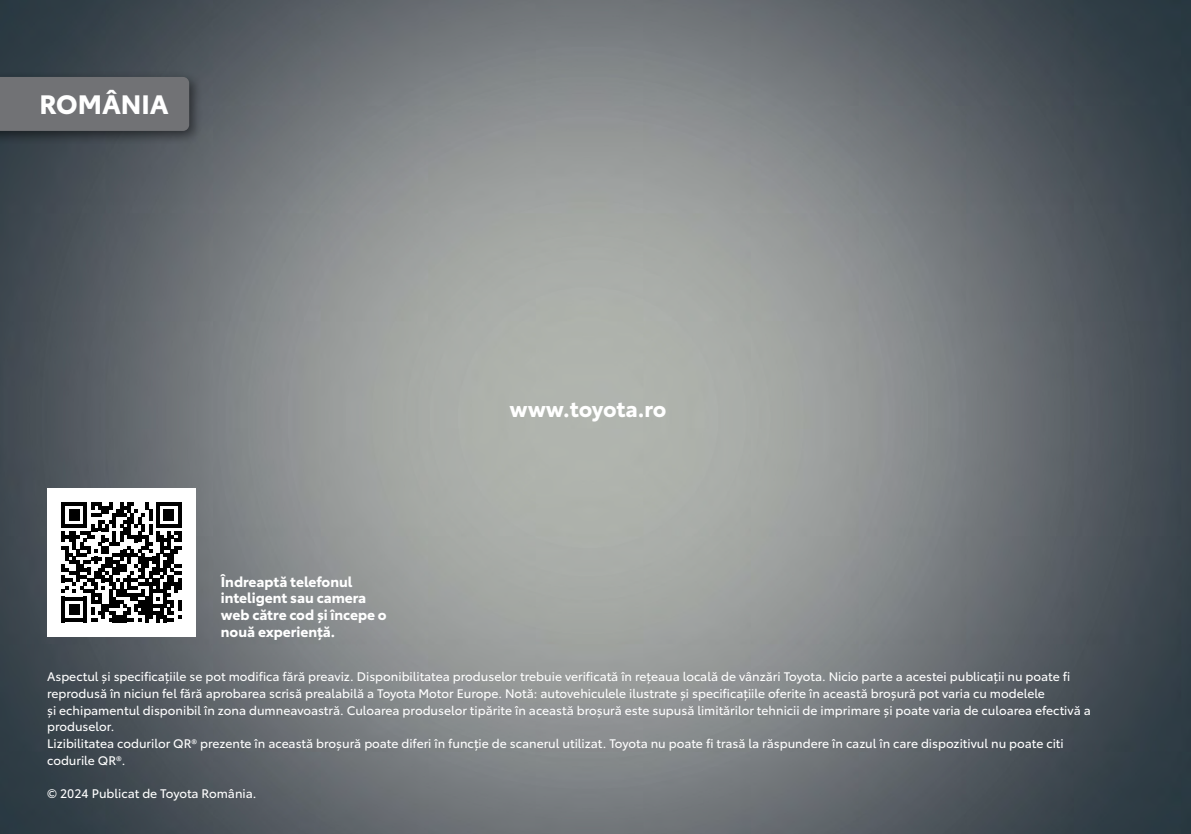
<style>
.page{position:relative;width:1191px;height:834px;background:#fff}
.page>*{position:absolute;margin:0;border:0;box-sizing:border-box;transform-origin:0 0}
.t1{font:700 26.25px "Toyota Type";color:#fff}
.t2{font:700 21.53px "Toyota Type";letter-spacing:-.01em;color:#fff}
.t3{font:700 14px/16.6px "Toyota Type";color:#fff}
.t4{font:12.25px/16.8px "Toyota Type";color:#fff}
</style>
<div class="page">
<img style="left:0;top:0;width:1191px;height:833px">
<div style="left:47px;top:487px;width:149px;height:149px;background:#fff"></div>
<svg style="left:62px;top:502px;width:119px;height:120px"></svg>
<div style="left:0;top:70px;width:202px;height:74px;background:#000;opacity:.5"></div>
<div style="left:0;top:77px;width:189px;height:54px;background:#717275"></div>
<h1 class="t1" style="left:39px;top:84px;width:131px">ROMÂNIA</h1>
<p class="t3" style="left:221px;top:572px;width:167px">Îndreaptă telefonul inteligent sau camera web către cod și începe o nouă experiență.</p>
<h2 class="t2" style="left:509px;top:392px;width:158px">www.toyota.ro</h2>
<p class="t4" style="left:47px;top:667px;width:1045px">Aspectul și specificațiile se pot modifica fără preaviz. Disponibilitatea produselor trebuie verificată în rețeaua locală de vânzări Toyota. Nicio parte a acestei publicații nu poate fi reprodusă în niciun fel fără aprobarea scrisă prealabilă a Toyota Motor Europe. Notă: autovehiculele ilustrate și specificațiile oferite în această broșură pot varia cu modelele<br>și echipamentul disponibil în zona dumneavoastră. Culoarea produselor tipărite în această broșură este supusă limitărilor tehnicii de imprimare și poate varia de culoarea efectivă a produselor.<br>Lizibilitatea codurilor QR® prezente în această broșură poate diferi în funcție de scanerul utilizat. Toyota nu poate fi trasă la răspundere în cazul în care dispozitivul nu poate citi codurile QR®.</p>
<p class="t4" style="left:47px;top:784px;width:211px">© 2024 Publicat de Toyota România.</p>
</div>
